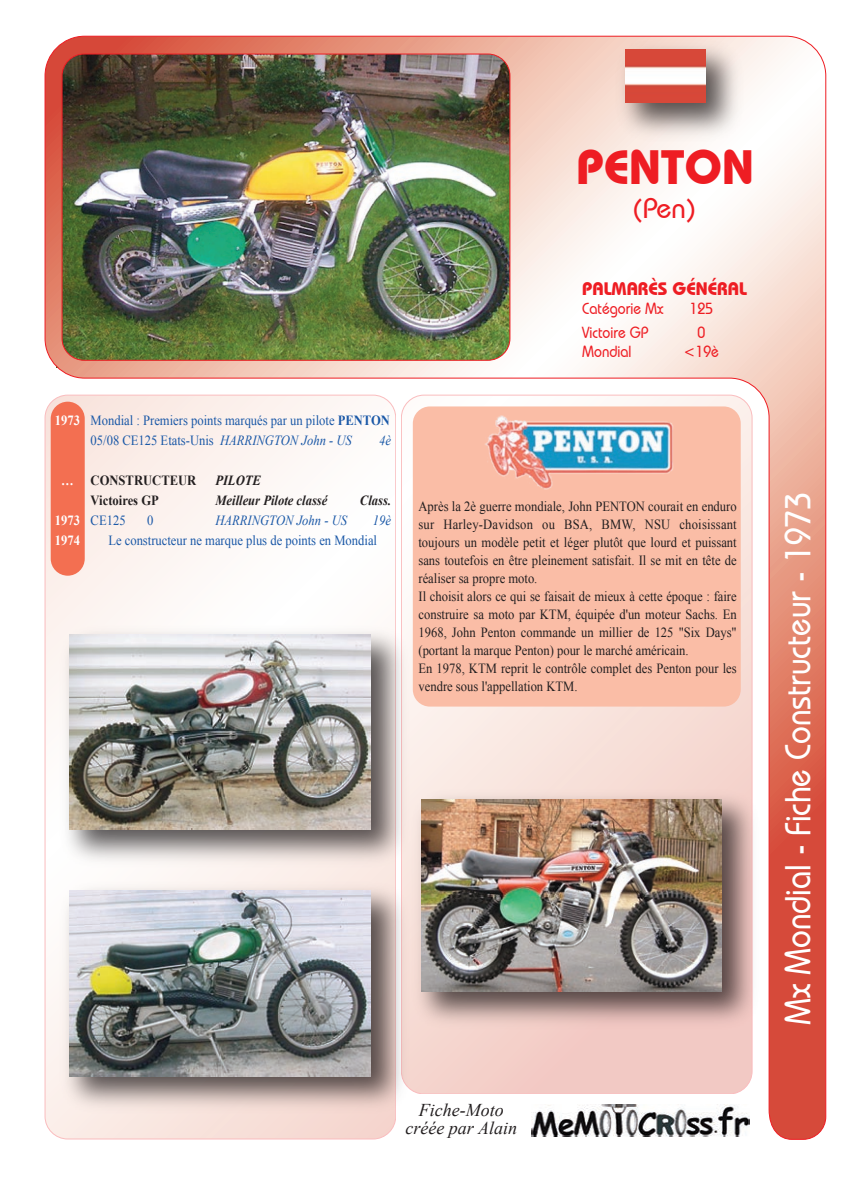
<style>
.page{position:relative;width:842px;height:1191px;background:#fff}
.page>*{position:absolute;margin:0;border:0;box-sizing:border-box;transform-origin:0 0}
.t1{font:700 48px "Bauhaus IT Cby BT";color:#ee1d23}
.t2{font:500 36px "Bauhaus IT Cby BT";color:#fff;scale:.9 1}
.t3{font:500 28px "Bauhaus IT Cby BT";color:#ee1d23}
.t4{font:italic 18px/18px "Times New Roman";color:#231f20;text-align:center}
.t5{font:700 18px "Bauhaus IT Cby BT";color:#ee1d23}
.t6{font:500 16px "Bauhaus IT Cby BT";color:#ee1d23;scale:.9 1}
.t7{font:14px/18px "Times New Roman";color:#231f20;scale:.9 1}
.t8{font:14px/20px "Times New Roman";color:#1a58a7;scale:.9 1}
.t9{font:italic 700 14px "Times New Roman";color:#231f20;scale:.9 1}
.t10{font:700 14px "Times New Roman";color:#231f20;scale:.9 1}
.t11{font:italic 14px "Times New Roman";color:#1a58a7;scale:.9 1}
.t12{font:700 14px/20px "Times New Roman";color:#fff;scale:.9 1}
.s1{font-weight:700}
.s2{font-style:italic}
</style>
<div class="page">
<img style="left:45px;top:36px;width:781px;height:1103px">
<img style="left:608px;top:35px;width:142px;height:113px">
<img style="left:625px;top:50px;width:80px;height:53px">
<div style="left:413px;top:406px;width:328px;height:300px;background:#fabda6"></div>
<img style="left:484px;top:415px;width:190px;height:74px">
<p class="t12" style="left:55px;top:409px;width:29px">1973</p>
<p class="t8" style="left:91px;top:410px;width:334px">Mondial : Premiers points marqués par un pilote <span class="s1">PENTON<br></span>05/08 CE125 Etats-Unis <span class="s2">HARRINGTON John - US</span></p>
<p class="t11" style="left:379px;top:430px;width:15px">4è</p>
<p class="t12" style="left:61px;top:469px;width:15px">…</p>
<p class="t12" style="left:55px;top:509px;width:29px">1973<br>1974</p>
<p class="t10" style="left:91px;top:470px;width:119px">CONSTRUCTEUR</p>
<p class="t9" style="left:215px;top:470px;width:52px">PILOTE</p>
<p class="t10" style="left:91px;top:490px;width:77px">Victoires GP</p>
<p class="t9" style="left:215px;top:490px;width:126px">Meilleur Pilote classé</p>
<p class="t9" style="left:360px;top:490px;width:36px">Class.</p>
<p class="t8" style="left:91px;top:510px;width:40px">CE125</p>
<p class="t8" style="left:147px;top:510px;width:9px">0</p>
<p class="t11" style="left:215px;top:510px;width:148px">HARRINGTON John - US</p>
<p class="t11" style="left:373px;top:510px;width:22px">19è</p>
<p class="t8" style="left:108px;top:530px;width:300px">Le constructeur ne marque plus de points en Mondial</p>
<h1 class="t1" style="left:577px;top:138px;width:179px">PENTON</h1>
<h3 class="t3" style="left:632px;top:191px;width:66px">(Pen)</h3>
<p class="t5" style="left:582px;top:278px;width:166px">PALMARÈS GÉNÉRAL</p>
<p class="t6" style="left:582px;top:299px;width:92px">Catégorie Mx</p>
<p class="t6" style="left:690px;top:299px;width:28px">125</p>
<p class="t6" style="left:582px;top:323px;width:75px">Victoire GP</p>
<p class="t6" style="left:697px;top:323px;width:10px">0</p>
<p class="t6" style="left:582px;top:342px;width:56px">Mondial</p>
<p class="t6" style="left:684px;top:342px;width:41px">&lt;19è</p>
<p class="t7" style="left:418px;top:497px;width:355px">Après la 2è guerre mondiale, John PENTON courait en enduro sur Harley-Davidson ou BSA, BMW, NSU choisissant toujours un modèle petit et léger plutôt que lourd et puissant sans toutefois en être pleinement satisfait. Il se mit en tête de réaliser sa propre moto.<br>Il choisit alors ce qui se faisait de mieux à cette époque : faire construire sa moto par KTM, équipée d'un moteur Sachs. En 1968, John Penton commande un millier de 125 "Six Days" (portant la marque Penton) pour le marché américain.<br>En 1978, KTM reprit le contrôle complet des Penton pour les vendre sous l'appellation KTM.</p>
<p class="t4" style="left:405px;top:1100px;width:113px">Fiche-Moto créée par Alain</p>
<h2 class="t2" style="left:776px;top:1025px;width:593px;rotate:-90deg">Mx Mondial - Fiche Constructeur - 1973</h2>
</div>
